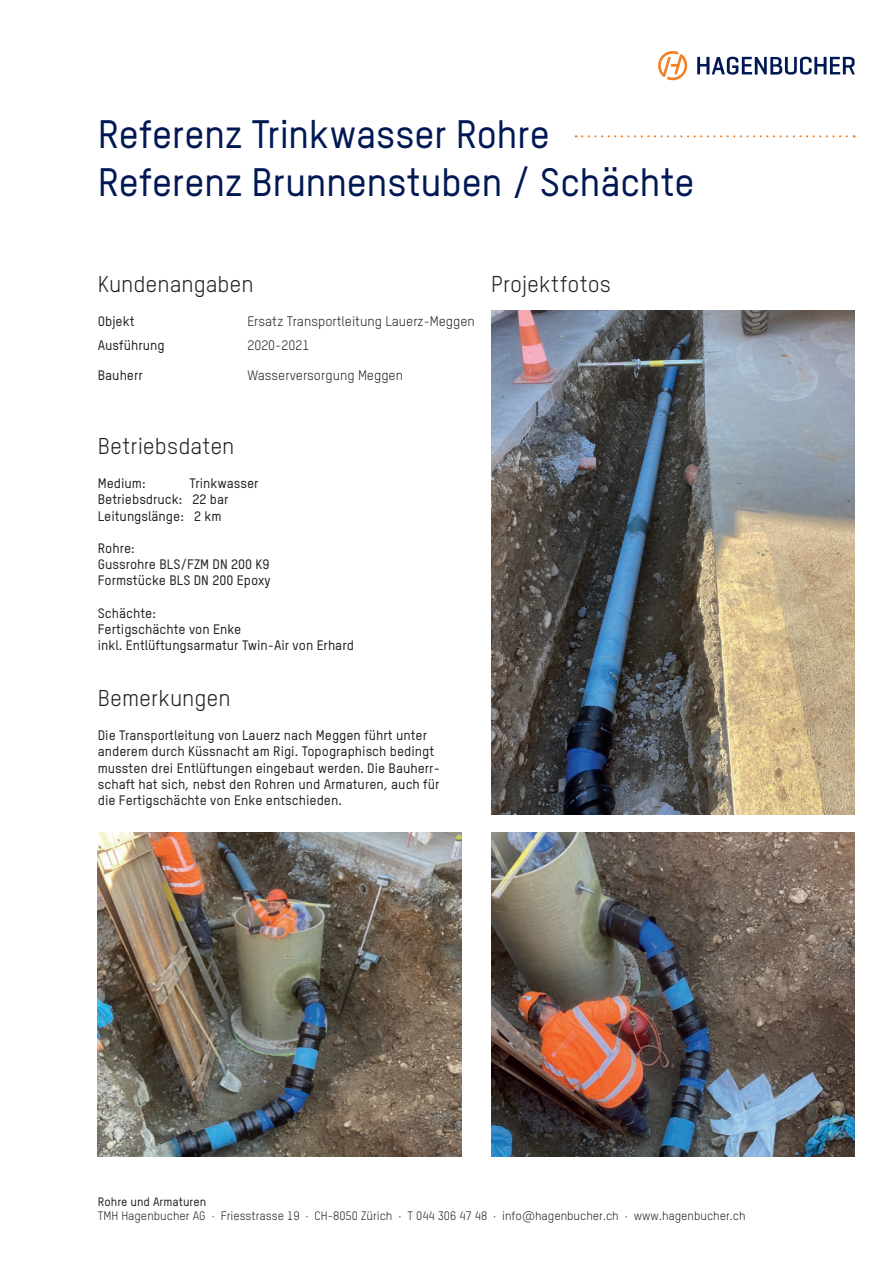
<style>
.page{position:relative;width:893px;height:1263px;background:#fff}
.page>*{position:absolute;margin:0;border:0;box-sizing:border-box;transform-origin:0 0}
.t1{font:500 39px/48px "TSTARHB";letter-spacing:-.015em;color:#001954}
.t2{font:22.5px "TSTARHB";color:#231f20}
.t3{font:500 13.5px/16.2px "TSTARHB";color:#231f20}
.t4{font:13.5px "TSTARHB";color:#231f20}
.t5{font:12px "TSTARHB";color:#231f20}
.t6{font:500 12px "TSTARHB";color:#231f20}
</style>
<div class="page">
<svg style="left:697px;top:57px;width:158px;height:18px"></svg>
<svg style="left:658px;top:51px;width:29px;height:29px"></svg>
<svg style="left:576px;top:135px;width:279px;height:2px"></svg>
<img style="left:98px;top:832px;width:363px;height:324px">
<img style="left:491px;top:310px;width:364px;height:504px">
<img style="left:491px;top:832px;width:364px;height:325px">
<h1 class="t1" style="left:98px;top:109px;width:598px">Referenz Trinkwasser Rohre<br>Referenz Brunnenstuben / Schächte</h1>
<h2 class="t2" style="left:98px;top:270px;width:157px">Kundenangaben</h2>
<h2 class="t2" style="left:491px;top:271px;width:121px">Projektfotos</h2>
<p class="t3" style="left:98px;top:312px;width:38px">Objekt</p>
<p class="t4" style="left:247px;top:313px;width:229px">Ersatz Transportleitung Lauerz-Meggen</p>
<p class="t3" style="left:98px;top:337px;width:68px">Ausführung</p>
<p class="t4" style="left:247px;top:337px;width:64px">2020-2021</p>
<p class="t3" style="left:98px;top:366px;width:47px">Bauherr</p>
<p class="t4" style="left:247px;top:367px;width:157px">Wasserversorgung Meggen</p>
<h2 class="t2" style="left:98px;top:433px;width:138px">Betriebsdaten</h2>
<p class="t3" style="left:98px;top:475px;width:49px">Medium:</p>
<p class="t3" style="left:98px;top:475px;width:162px;text-indent:92px">Trinkwasser<br>Betriebsdruck: 22 bar<br>Leitungslänge: 2 km</p>
<p class="t3" style="left:98px;top:540px;width:174px">Rohre:<br>Gussrohre BLS/FZM DN 200 K9<br>Formstücke BLS DN 200 Epoxy</p>
<p class="t3" style="left:98px;top:605px;width:258px">Schächte:<br>Fertigschächte von Enke<br>inkl. Entlüftungsarmatur Twin-Air von Erhard</p>
<h2 class="t2" style="left:98px;top:685px;width:134px">Bemerkungen</h2>
<p class="t3" style="left:98px;top:727px;width:344px">Die Transportleitung von Lauerz nach Meggen führt unter anderem durch Küssnacht am Rigi. Topographisch bedingt mussten drei Entlüftungen eingebaut werden. Die Bauherr&shy;schaft hat sich, nebst den Rohren und Armaturen, auch für die Fertigschächte von Enke entschieden.</p>
<p class="t6" style="left:98px;top:1194px;width:110px">Rohre und Armaturen</p>
<p class="t5" style="left:98px;top:1209px;width:649px">TMH Hagenbucher AG · Friesstrasse 19 · CH-8050 Zürich · T 044 306 47 48 · info@hagenbucher.ch · www.hagenbucher.ch</p>
</div>
